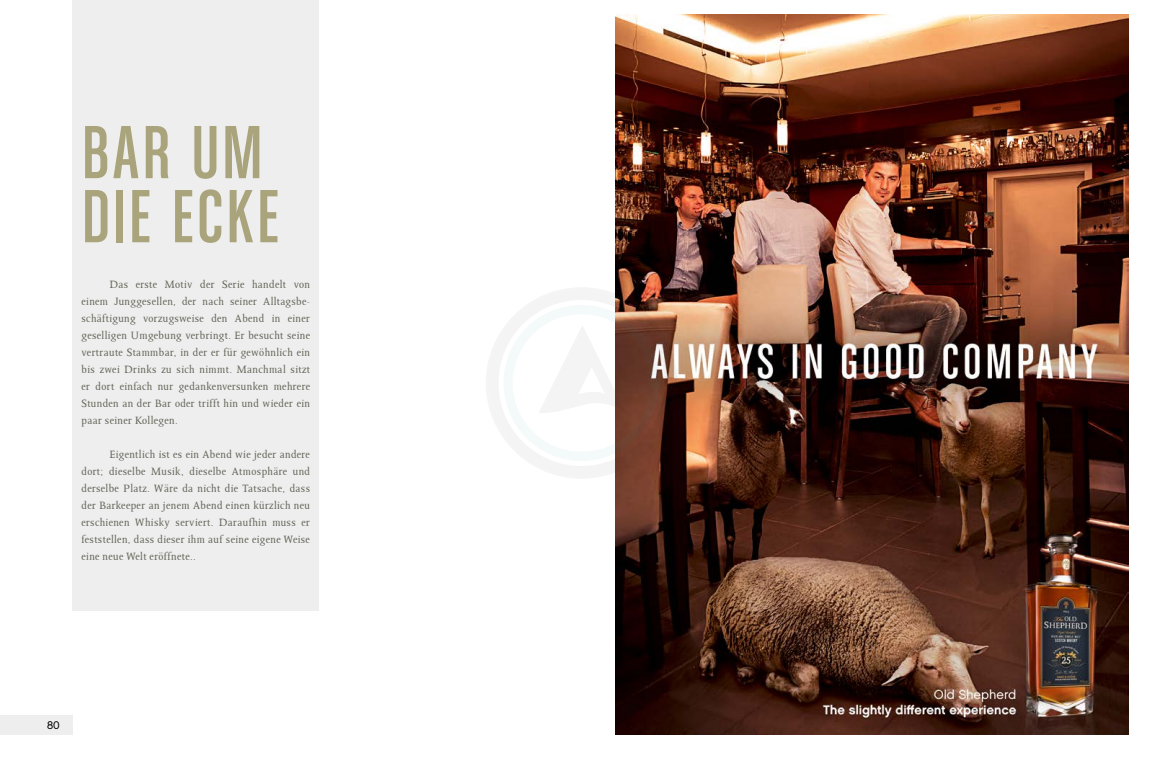
<style>
.page{position:relative;width:1163px;height:766px;background:#fff}
.page>*{position:absolute;margin:0;border:0;box-sizing:border-box;transform-origin:0 0}
.t1{font:80px/64px "Chalet Comprime Cologne Sixty";letter-spacing:.04em;color:#aaa47c}
.t2{font:12px/17px "Octavian";letter-spacing:.03em;color:#66675b;text-align:justify}
.t3{font:11px "Chalet London Nineteen Sixty";color:#000}
</style>
<div class="page">
<div style="left:0;top:714px;width:73px;height:20px;background:#eee"></div>
<div style="left:73px;top:0;width:246px;height:610px;background:#eee"></div>
<img style="left:615px;top:14px;width:513px;height:720px">
<div style="left:487px;top:289px;width:188px;height:188px;border:11px solid #231f20;border-radius:50%"></div>
<div style="left:503px;top:305px;width:156px;height:156px;border:9px solid #20899b;border-radius:50%"></div>
<svg style="left:538px;top:325px;width:88px;height:88px"></svg>
<p class="t1" style="left:81px;top:119px;width:194px">BAR UM<br>DIE ECKE</p>
<p class="t2" style="left:81px;top:275px;width:230px;text-indent:28px">Das erste Motiv der Serie handelt von einem Junggesellen, der nach seiner Alltagsbe&shy;schäftigung vorzugsweise den Abend in einer geselligen Umgebung verbringt. Er besucht seine vertraute Stammbar, in der er für gewöhnlich ein bis zwei Drinks zu sich nimmt. Manchmal sitzt er dort einfach nur gedankenversunken mehrere Stunden an der Bar oder trifft hin und wieder ein paar seiner Kollegen.</p>
<p class="t2" style="left:81px;top:445px;width:230px;text-indent:28px">Eigentlich ist es ein Abend wie jeder andere dort; dieselbe Musik, dieselbe Atmosphäre und derselbe Platz. Wäre da nicht die Tatsache, dass der Barkeeper an jenem Abend einen kürzlich neu erschienen Whisky serviert. Daraufhin muss er feststellen, dass dieser ihm auf seine eigene Weise eine neue Welt eröffnete..</p>
<p class="t3" style="left:47px;top:718px;width:14px">80</p>
</div>
